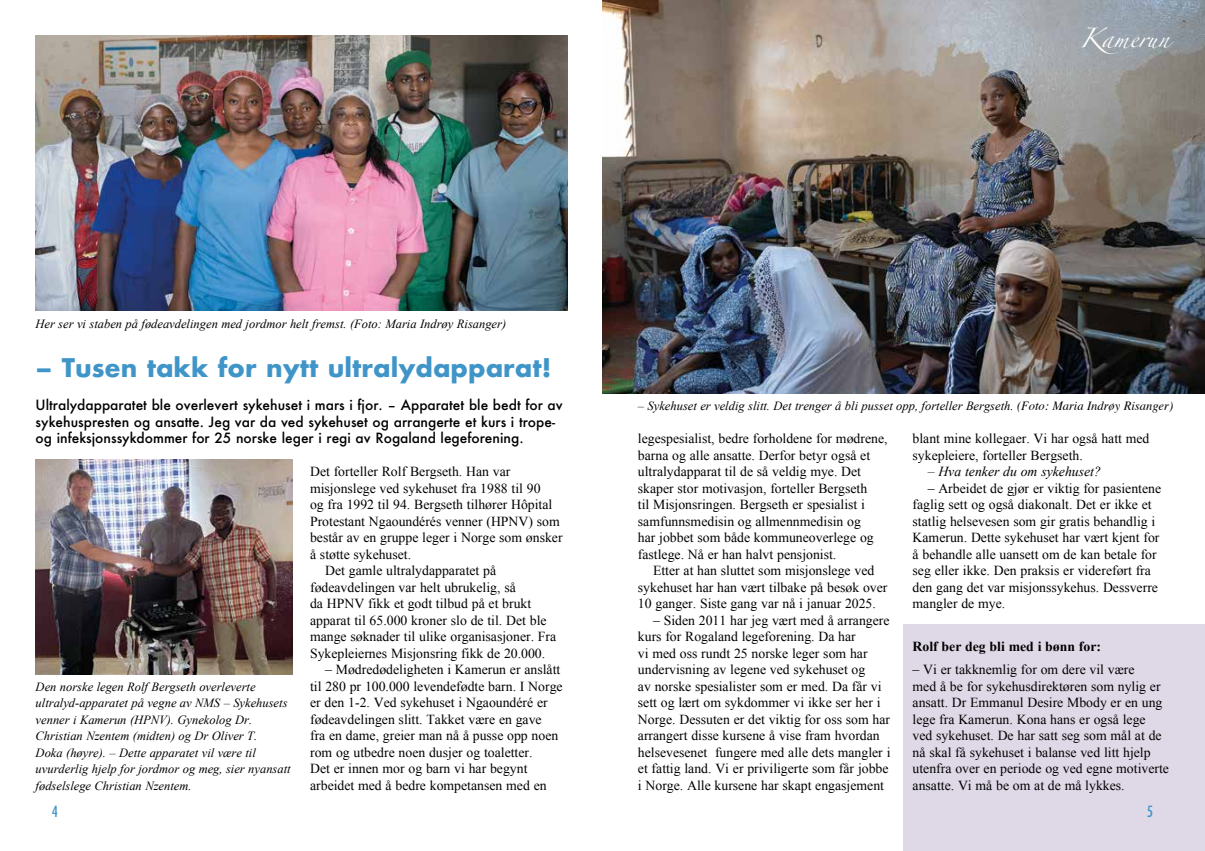
<style>
.page{position:relative;width:1205px;height:851px;background:#fff}
.page>*{position:absolute;margin:0;border:0;box-sizing:border-box;transform-origin:0 0}
.t1{font:700 25px "Futura";color:#4095c8}
.t2{font:17.5px "Zapfino";color:#fff}
.t3{font:500 condensed 15px "Futura";color:#4095c8}
.t4{font:13.75px/16.5px "Times New Roman";color:#000}
.t5{font:500 13.75px/16.5px "Futura";color:#000}
.t6{font:700 13.75px "Times New Roman";color:#000}
.t7{font:italic 13.75px "Times New Roman";color:#000}
.t8{font:italic 12.5px/16.5px "Times New Roman";color:#000}
.s1{font-family:"Times"}
</style>
<div class="page">
<div style="left:904px;top:624px;width:301px;height:226px;background:#dfd8e7"></div>
<img style="left:35px;top:35px;width:532px;height:276px">
<img style="left:602px;top:0;width:603px;height:393px">
<img style="left:36px;top:459px;width:257px;height:215px">
<p class="t2" style="left:1079px;top:30px;width:91px">Kamerun</p>
<p class="t8" style="left:35px;top:315px;width:472px">Her ser vi staben på fødeavdelingen med jordmor helt fremst. (Foto: Maria Indrøy Risanger)</p>
<h1 class="t1" style="left:35px;top:349px;width:517px">– Tusen takk for nytt ultralydapparat!</h1>
<p class="t5" style="left:36px;top:396px;width:529px">Ultralydapparatet ble overlevert sykehuset i mars i fjor. – Apparatet ble bedt for av sykehuspresten og ansatte. Jeg var da ved sykehuset og arrangerte et kurs i trope&shy;og infeksjonssykdommer for 25 norske leger i regi av Rogaland legeforening.</p>
<p class="t4" style="left:310px;top:463px;width:202px">Det forteller Rolf Bergseth. Han var</p>
<p class="t4" style="left:310px;top:479px;width:232px">misjonslege ved sykehuset fra 1988 til 90</p>
<p class="t4" style="left:310px;top:496px;width:244px">og fra 1992 til 94. Bergseth tilhører Hôpital</p>
<p class="t4" style="left:310px;top:512px;width:251px">Protestant Ngaoundérés venner (HPNV) som</p>
<p class="t4" style="left:310px;top:529px;width:254px">består av en gruppe leger i Norge som ønsker</p>
<p class="t4" style="left:310px;top:545px;width:103px">å støtte sykehuset.</p>
<p class="t4" style="left:325px;top:562px;width:172px">Det gamle ultralydapparatet på</p>
<p class="t4" style="left:310px;top:578px;width:207px">fødeavdelingen var helt ubrukelig, så</p>
<p class="t4" style="left:310px;top:595px;width:223px">da HPNV fikk et godt tilbud på et brukt</p>
<p class="t4" style="left:310px;top:611px;width:238px">apparat til 65.000 kroner slo de til. Det ble</p>
<p class="t4" style="left:310px;top:628px;width:248px">mange søknader til ulike organisasjoner. Fra</p>
<p class="t4" style="left:310px;top:644px;width:237px">Sykepleiernes Misjonsring fikk de 20.000.</p>
<p class="t4" style="left:310px;top:661px;width:254px;text-indent:15px">– Mødredødeligheten i Kamerun er anslått til 280 pr 100.000 levendefødte barn. I Norge er den 1-2. Ved sykehuset i Ngaoundéré er fødeavdelingen slitt. Takket være en gave<br>fra en dame, greier man nå å pusse opp noen rom og utbedre noen dusjer og toaletter.<br>Det er innen mor og barn vi har begynt arbeidet med å bedre kompetansen med en</p>
<p class="t8" style="left:36px;top:678px;width:256px">Den norske legen Rolf Bergseth overleverte ultralyd-apparatet på vegne av NMS – Sykehusets venner i Kamerun (HPNV). Gynekolog Dr.<br>Christian Nzentem (midten) og Dr Oliver T.<br>Doka (høyre). – Dette apparatet vil være til uvurderlig hjelp for jordmor og meg, sier nyansatt fødselslege Christian Nzentem.</p>
<p class="t8" style="left:638px;top:397px;width:537px">– Sykehuset er veldig slitt. Det trenger å bli pusset opp, forteller Bergseth. <span class="s1">(Foto: Maria Indrøy Risanger)</span></p>
<p class="t4" style="left:638px;top:430px;width:251px">legespesialist, bedre forholdene for mødrene, barna og alle ansatte. Derfor betyr også et ultralydapparat til de så veldig mye. Det skaper stor motivasjon, forteller Bergseth<br>til Misjonsringen. Bergseth er spesialist i samfunnsmedisin og allmennmedisin og<br>har jobbet som både kommuneoverlege og fastlege. Nå er han halvt pensjonist.</p>
<p class="t4" style="left:638px;top:562px;width:251px;text-indent:15px">Etter at han sluttet som misjonslege ved sykehuset har han vært tilbake på besøk over<br>10 ganger. Siste gang var nå i januar 2025.</p>
<p class="t4" style="left:638px;top:611px;width:254px;text-indent:15px">– Siden 2011 har jeg vært med å arrangere kurs for Rogaland legeforening. Da har<br>vi med oss rundt 25 norske leger som har undervisning av legene ved sykehuset og<br>av norske spesialister som er med. Da får vi sett og lært om sykdommer vi ikke ser her i Norge. Dessuten er det viktig for oss som har arrangert disse kursene å vise fram hvordan helsevesenet fungere med alle dets mangler i et fattig land. Vi er priviligerte som får jobbe i Norge. Alle kursene har skapt engasjement</p>
<p class="t4" style="left:912px;top:430px;width:238px">blant mine kollegaer. Vi har også hatt med sykepleiere, forteller Bergseth.</p>
<p class="t7" style="left:928px;top:462px;width:175px">– Hva tenker du om sykehuset?</p>
<p class="t4" style="left:912px;top:479px;width:250px;text-indent:15px">– Arbeidet de gjør er viktig for pasientene faglig sett og også diakonalt. Det er ikke et statlig helsevesen som gir gratis behandlig i Kamerun. Dette sykehuset har vært kjent for å behandle alle uansett om de kan betale for seg eller ikke. Den praksis er videreført fra den gang det var misjonssykehus. Dessverre mangler de mye.</p>
<p class="t6" style="left:912px;top:636px;width:190px">Rolf ber deg bli med i bønn for:</p>
<p class="t4" style="left:912px;top:661px;width:258px">– Vi er takknemlig for om dere vil være<br>med å be for sykehusdirektøren som nylig er ansatt. Dr Emmanul Desire Mbody er en ung lege fra Kamerun. Kona hans er også lege<br>ved sykehuset. De har satt seg som mål at de nå skal få sykehuset i balanse ved litt hjelp utenfra over en periode og ved egne motiverte ansatte. Vi må be om at de må lykkes.</p>
<p class="t3" style="left:52px;top:802px;width:8px">4</p>
<p class="t3" style="left:1147px;top:802px;width:8px">5</p>
</div>
